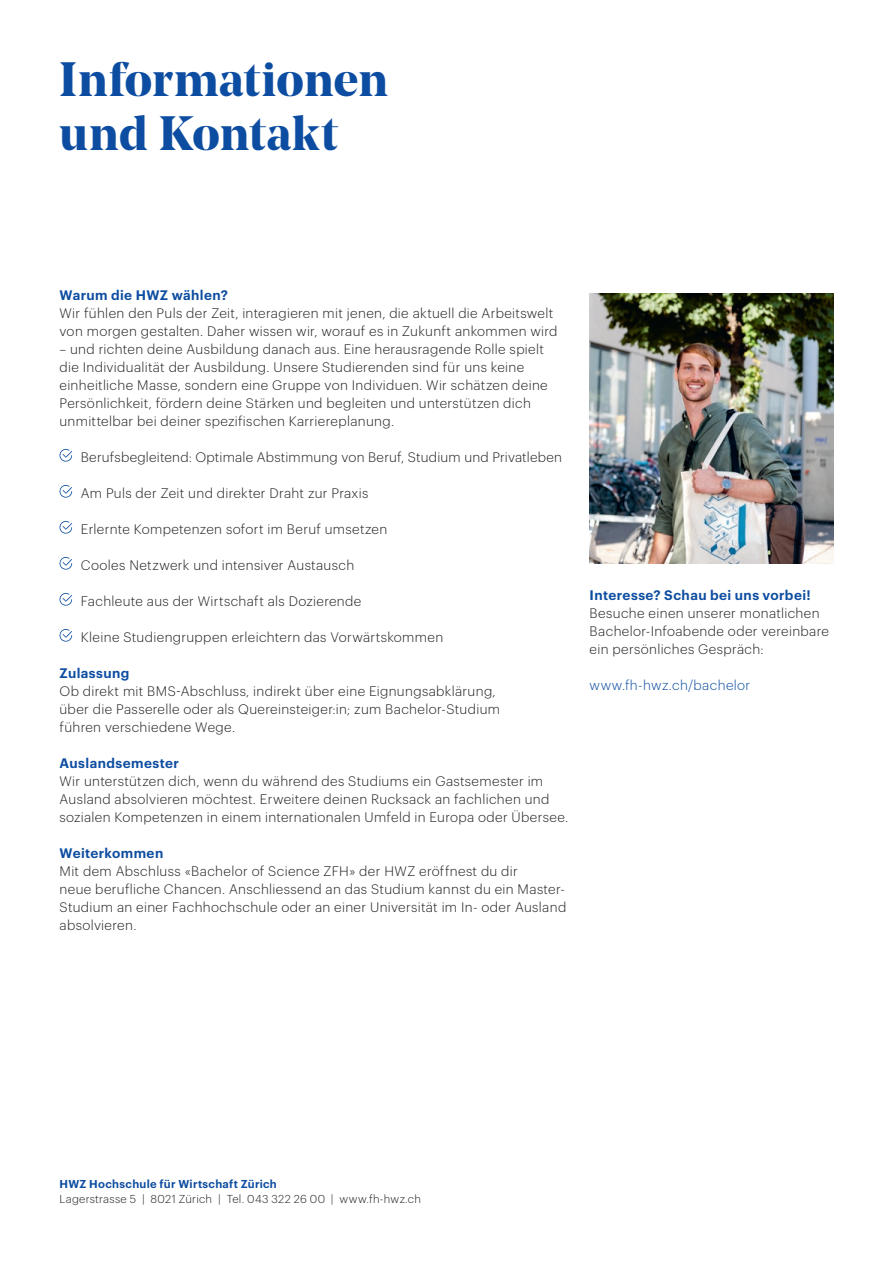
<style>
.page{position:relative;width:893px;height:1263px;background:#fff}
.page>*{position:absolute;margin:0;border:0;box-sizing:border-box;transform-origin:0 0}
.t1{font:700 48px/54px "Noe Display";letter-spacing:.005em;color:#0d4da1}
.t2{font:300 13.5px/18px "Graphik";letter-spacing:.025em;color:#231f20}
.t3{font:600 13.5px "Graphik";letter-spacing:.03em;color:#0d4da1}
.t4{font:300 13.5px "Graphik";letter-spacing:.03em;color:#0d4da1}
.t5{font:300 11.25px "Graphik";letter-spacing:.025em;color:#231f20}
.t6{font:600 11.25px "Graphik";letter-spacing:.025em;color:#0d4da1}
</style>
<div class="page">
<svg style="left:59px;top:449px;width:13px;height:13px"></svg>
<svg style="left:59px;top:485px;width:13px;height:13px"></svg>
<svg style="left:59px;top:521px;width:13px;height:13px"></svg>
<svg style="left:59px;top:557px;width:13px;height:13px"></svg>
<svg style="left:59px;top:593px;width:13px;height:13px"></svg>
<svg style="left:59px;top:629px;width:13px;height:13px"></svg>
<img style="left:590px;top:294px;width:243px;height:270px">
<h1 class="t1" style="left:60px;top:51px;width:330px">Informationen und Kontakt</h1>
<p class="t3" style="left:60px;top:284px;width:170px">Warum die HWZ wählen?</p>
<p class="t2" style="left:60px;top:303px;width:499px">Wir fühlen den Puls der Zeit, interagieren mit jenen, die aktuell die Arbeitswelt von morgen gestalten. Daher wissen wir, worauf es in Zukunft ankommen wird</p>
<p class="t2" style="left:60px;top:339px;width:490px">– und richten deine Ausbildung danach aus. Eine herausragende Rolle spielt die Individualität der Ausbildung. Unsere Studierenden sind für uns keine einheitliche Masse, sondern eine Gruppe von Individuen. Wir schätzen deine Persönlichkeit, fördern deine Stärken und begleiten und unterstützen dich unmittelbar bei deiner spezifischen Karriereplanung.</p>
<p class="t2" style="left:81px;top:447px;width:483px">Berufsbegleitend: Optimale Abstimmung von Beruf, Studium und Privatleben</p>
<p class="t2" style="left:81px;top:483px;width:289px">Am Puls der Zeit und direkter Draht zur Praxis</p>
<p class="t2" style="left:81px;top:519px;width:308px">Erlernte Kompetenzen sofort im Beruf umsetzen</p>
<p class="t2" style="left:81px;top:555px;width:275px">Cooles Netzwerk und intensiver Austausch</p>
<p class="t2" style="left:81px;top:591px;width:282px">Fachleute aus der Wirtschaft als Dozierende</p>
<p class="t2" style="left:81px;top:627px;width:364px">Kleine Studiengruppen erleichtern das Vorwärtskommen</p>
<p class="t3" style="left:60px;top:662px;width:71px">Zulassung</p>
<p class="t2" style="left:60px;top:681px;width:442px">Ob direkt mit BMS-Abschluss, indirekt über eine Eignungsabklärung, über die Passerelle oder als Quereinsteiger:in; zum Bachelor-Studium führen verschiedene Wege.</p>
<p class="t3" style="left:60px;top:752px;width:121px">Auslandsemester</p>
<p class="t2" style="left:60px;top:771px;width:510px">Wir unterstützen dich, wenn du während des Studiums ein Gastsemester im<br>Ausland absolvieren möchtest. Erweitere deinen Rucksack an fachlichen und sozialen Kompetenzen in einem internationalen Umfeld in Europa oder Übersee.</p>
<p class="t3" style="left:60px;top:842px;width:105px">Weiterkommen</p>
<p class="t2" style="left:60px;top:861px;width:508px">Mit dem Abschluss «Bachelor of Science ZFH» der HWZ eröffnest du dir<br>neue berufliche Chancen. Anschliessend an das Studium kannst du ein Master-Studium an einer Fachhochschule oder an einer Universität im In- oder Ausland absolvieren.</p>
<p class="t3" style="left:590px;top:584px;width:223px">Interesse? Schau bei uns vorbei!</p>
<p class="t2" style="left:590px;top:603px;width:241px">Besuche einen unserer monatlichen<br>Bachelor-Infoabende oder vereinbare ein persönliches Gespräch:</p>
<p class="t4" style="left:590px;top:675px;width:162px">www.fh-hwz.ch/bachelor</p>
<p class="t6" style="left:60px;top:1176px;width:219px">HWZ Hochschule für Wirtschaft Zürich</p>
<p class="t5" style="left:60px;top:1191px;width:363px">Lagerstrasse 5 | 8021 Zürich | Tel. 043 322 26 00 | www.fh-hwz.ch</p>
</div>
